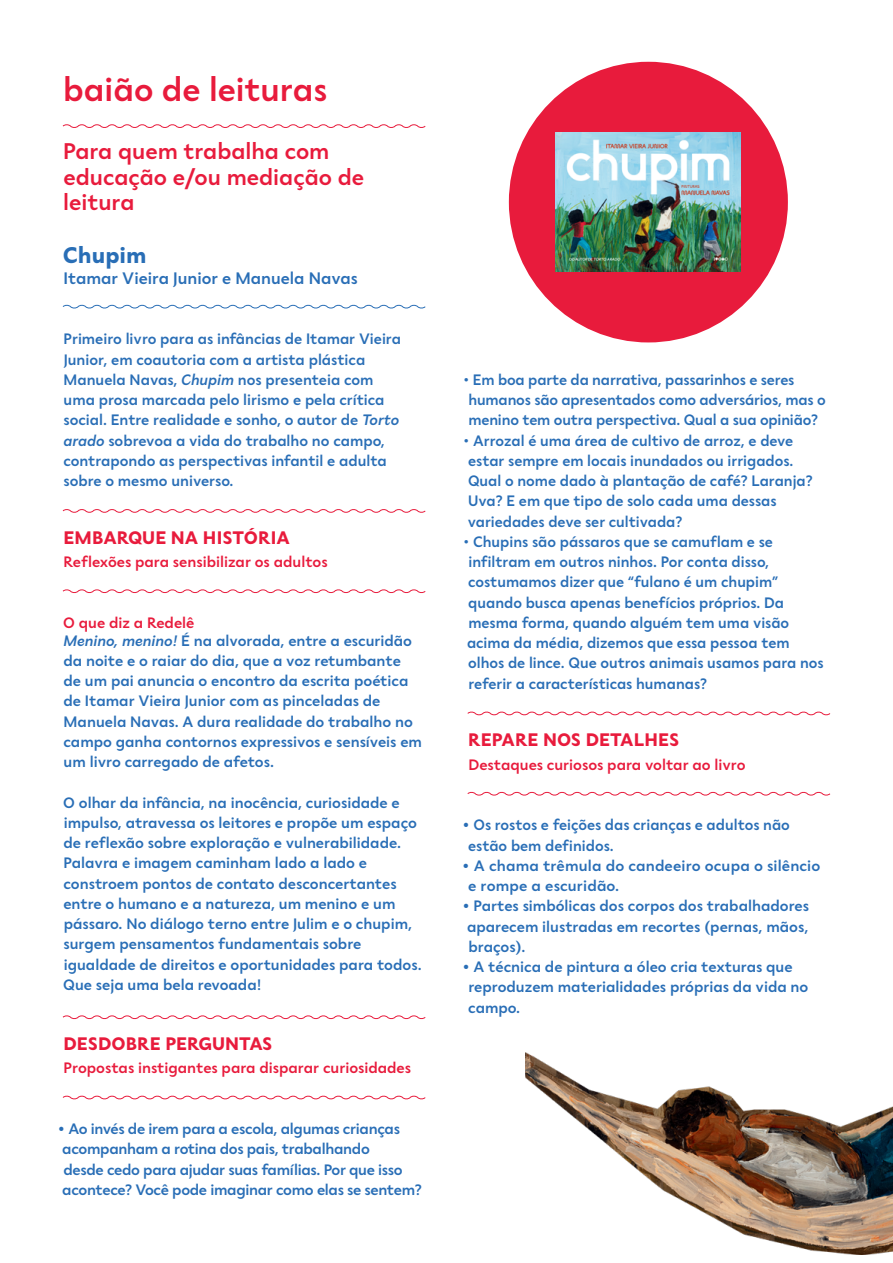
<style>
.page{position:relative;width:893px;height:1263px;background:#fff}
.page>*{position:absolute;margin:0;border:0;box-sizing:border-box;transform-origin:0 0}
.t1{font:500 33px "Seiva";color:#e81b3c}
.t2{font:500 22.5px/25.5px "Seiva";color:#e81b3c}
.t3{font:700 22.5px "Seiva";color:#296eb6}
.t4{font:700 18px "Seiva";color:#e81b3c}
.t5{font:500 16.5px "Seiva";color:#296eb6}
.t6{font:500 15px/20.2px "Seiva";color:#296eb6}
.t7{font:500 15px/20.2px "Seiva";letter-spacing:-.02em;color:#296eb6}
.t8{font:500 15px "Seiva";color:#e81b3c}
.s1{font-style:italic}
.s2{color:#e81b3c}
.s3{font-weight:700}
</style>
<div class="page">
<svg style="left:62px;top:124px;width:364px;height:4px"></svg>
<svg style="left:62px;top:304px;width:364px;height:5px"></svg>
<svg style="left:62px;top:509px;width:364px;height:4px"></svg>
<svg style="left:62px;top:589px;width:364px;height:4px"></svg>
<svg style="left:62px;top:1015px;width:364px;height:5px"></svg>
<svg style="left:62px;top:1095px;width:364px;height:5px"></svg>
<div style="left:509px;top:62px;width:279px;height:280px;background:#e81b3c;border-radius:50%"></div>
<svg style="left:467px;top:711px;width:364px;height:5px"></svg>
<svg style="left:467px;top:791px;width:364px;height:5px"></svg>
<img style="left:556px;top:133px;width:185px;height:138px">
<img style="left:525px;top:1052px;width:368px;height:203px">
<h1 class="t1" style="left:63px;top:69px;width:266px">baião de leituras</h1>
<h2 class="t2" style="left:63px;top:138px;width:302px">Para quem trabalha com educação e/ou mediação de leitura</h2>
<h2 class="t3" style="left:63px;top:241px;width:85px">Chupim</h2>
<p class="t5" style="left:63px;top:268px;width:296px">Itamar Vieira Junior e Manuela Navas</p>
<p class="t6" style="left:63px;top:329px;width:339px">Primeiro livro para as infâncias de Itamar Vieira Junior, em coautoria com a artista plástica Manuela Navas, <span class="s1">Chupim</span> nos presenteia com uma prosa marcada pelo lirismo e pela crítica social. Entre realidade e sonho, o autor de <span class="s1">Torto arado</span> sobrevoa a vida do trabalho no campo, contrapondo as perspectivas infantil e adulta sobre o mesmo universo.</p>
<p class="t4" style="left:63px;top:526px;width:228px">EMBARQUE NA HISTÓRIA</p>
<p class="t8" style="left:64px;top:552px;width:266px">Reflexões para sensibilizar os adultos</p>
<p class="t6" style="left:63px;top:614px;width:350px;line-height:17.9px"><span class="s2">O que diz a Redelê<br></span><span class="s1">Menino, menino!</span> É na alvorada, entre a escuridão</p>
<p class="t6" style="left:63px;top:650px;width:360px">da noite e o raiar do dia, que a voz retumbante de um pai anuncia o encontro da escrita poética de Itamar Vieira Junior com as pinceladas de Manuela Navas. A dura realidade do trabalho no campo ganha contornos expressivos e sensíveis em um livro carregado de afetos.</p>
<p class="t6" style="left:63px;top:792px;width:360px">O olhar da infância, na inocência, curiosidade e impulso, atravessa os leitores e propõe um espaço de reflexão sobre exploração e vulnerabilidade.<br>Palavra e imagem caminham lado a lado e constroem pontos de contato desconcertantes entre o humano e a natureza, um menino e um pássaro. No diálogo terno entre Julim e o chupim, surgem pensamentos fundamentais sobre igualdade de direitos e oportunidades para todos.<br>Que seja uma bela revoada!</p>
<p class="t4" style="left:63px;top:1032px;width:210px">DESDOBRE PERGUNTAS</p>
<p class="t8" style="left:64px;top:1059px;width:349px">Propostas instigantes para disparar curiosidades</p>
<p class="t7" style="left:62px;top:1119px;width:361px;text-indent:-5px"><span class="s3">•</span> Ao invés de irem para a escola, algumas crianças acompanham a rotina dos pais, trabalhando<br>desde cedo para ajudar suas famílias. Por que isso acontece? Você pode imaginar como elas se sentem?</p>
<p class="t6" style="left:468px;top:369px;width:359px;text-indent:-5px">• Em boa parte da narrativa, passarinhos e seres humanos são apresentados como adversários, mas o menino tem outra perspectiva. Qual a sua opinião?</p>
<p class="t6" style="left:468px;top:430px;width:346px;text-indent:-5px">• Arrozal é uma área de cultivo de arroz, e deve estar sempre em locais inundados ou irrigados.<br>Qual o nome dado à plantação de café? Laranja?<br>Uva? E em que tipo de solo cada uma dessas variedades deve ser cultivada?</p>
<p class="t6" style="left:463px;top:531px;width:362px">• Chupins são pássaros que se camuflam e se infiltram em outros ninhos. Por conta disso, costumamos dizer que “fulano é um chupim” quando busca apenas benefícios próprios. Da mesma forma, quando alguém tem uma visão acima da média, dizemos que essa pessoa tem olhos de lince. Que outros animais usamos para nos referir a características humanas?</p>
<p class="t4" style="left:468px;top:729px;width:213px">REPARE NOS DETALHES</p>
<p class="t8" style="left:468px;top:755px;width:279px">Destaques curiosos para voltar ao livro</p>
<p class="t6" style="left:468px;top:815px;width:323px;text-indent:-6px"><span class="s3">•</span> Os rostos e feições das crianças e adultos não estão bem definidos.</p>
<p class="t6" style="left:468px;top:855px;width:354px;text-indent:-6px"><span class="s3">•</span> A chama trêmula do candeeiro ocupa o silêncio e rompe a escuridão.</p>
<p class="t6" style="left:467px;top:896px;width:343px;text-align:justify;text-indent:-5px"><span class="s3">•</span> Partes simbólicas dos corpos dos trabalhadores aparecem ilustradas em recortes (pernas, mãos, braços).</p>
<p class="t6" style="left:468px;top:957px;width:342px;text-indent:-6px"><span class="s3">•</span> A técnica de pintura a óleo cria texturas que reproduzem materialidades próprias da vida no campo.</p>
</div>
